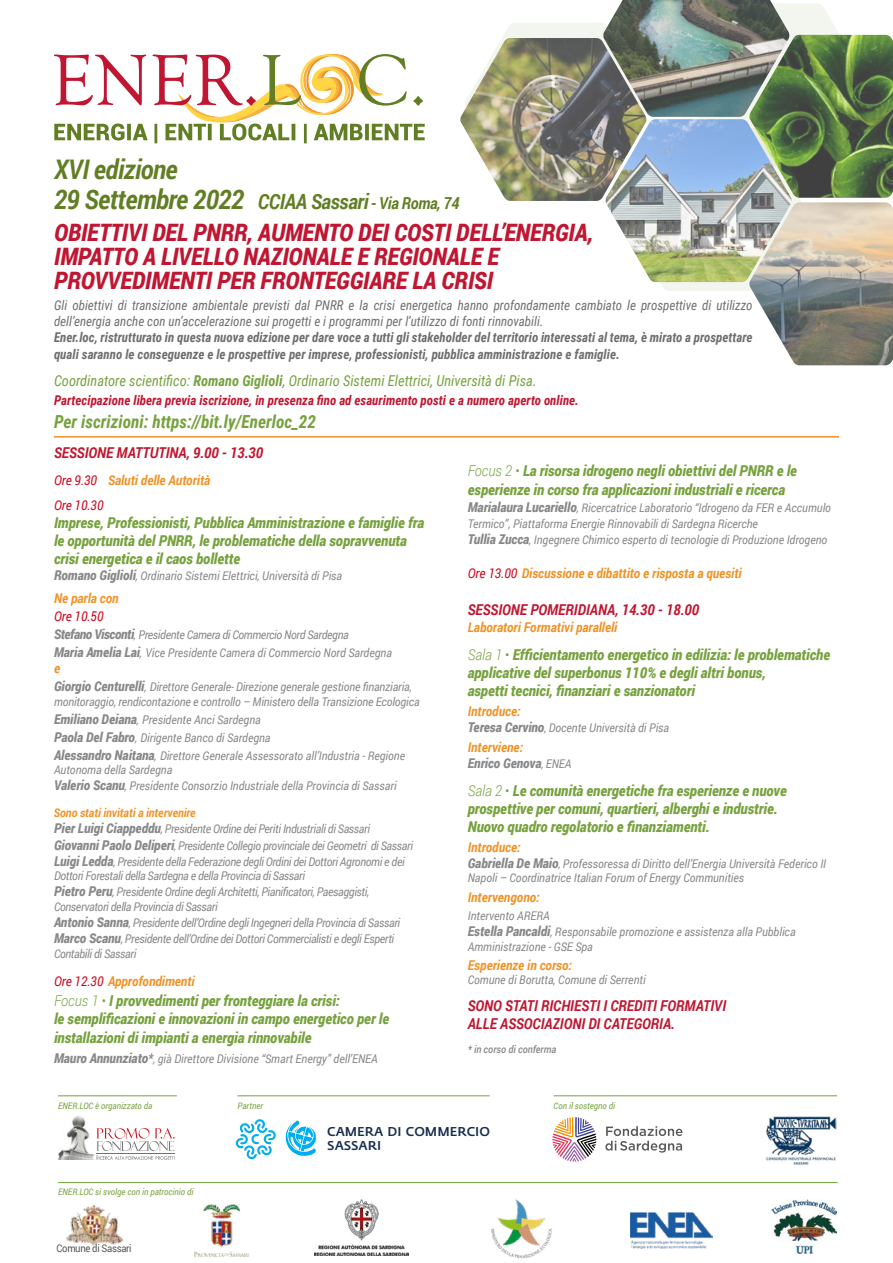
<style>
.page{position:relative;width:893px;height:1263px;background:#fff}
.page>*{position:absolute;margin:0;border:0;box-sizing:border-box;transform-origin:0 0}
.t1{font:italic 700 27px/30px "Roboto";letter-spacing:-.02em;color:#627e24;scale:.9 1}
.t2{font:italic 900 24px/24px "Roboto";color:#c01631;scale:.9 1}
.t3{font:italic 700 18px "Roboto Condensed";color:#77a23f;scale:.96 1}
.t4{font:italic 900 15px/18px "Roboto";color:#77a23f;scale:.9 1}
.t5{font:italic 700 15px/18px "Roboto";color:#c01631;scale:.9 1}
.t6{font:italic 15px "Roboto Condensed";color:#77a23f;scale:.96 1}
.t7{font:italic 700 13.5px/16.2px "Roboto Condensed";color:#6d6e70;scale:.96 1}
.t8{font:italic 13.5px/16.2px "Roboto Condensed";color:#6d6e70;scale:.96 1}
.t9{font:italic 700 13.5px/25.2px "Roboto";color:#f19123;scale:.9 1}
.t10{font:italic 700 13.5px "Roboto Condensed";color:#c01631;scale:.96 1}
.t11{font:italic 900 13.5px/16.2px "Roboto";color:#87888a;scale:.9 1}
.t12{font:italic 13.5px "Roboto";color:#cd071e;scale:.9 1}
.t13{font:500 12.75px/14.1px "Fedra Sans";color:#172e4f}
.t14{font:italic 12px/16.2px "Roboto";letter-spacing:-.01em;color:#87888a;scale:.9 1}
.t15{font:italic 12px/16.2px "Roboto";letter-spacing:-.03em;color:#87888a;scale:.9 1}
.t16{font:italic 500 10.5px "Roboto";color:#87888a;scale:.9 1}
.t17{font:10.5px "Roboto";letter-spacing:-.03em;color:#555553;scale:.9 1}
.t18{font:italic 9px "Roboto";color:#77a23f;scale:.9 1}
.s1{font-size:21px}
.s2{font-size:16.5px}
.s3{font-weight:700}
.s4{font-weight:300}
.s5{font-family:"Montserrat";font-weight:700;font-style:normal}
.s6{font-weight:900;font-size:13.5px}
.s7{font-weight:400;color:#cd071e}
.s8{font-weight:700;color:#f19123}
.s9{font-weight:400;font-size:12px}
.s10{font-weight:900}
</style>
<div class="page">
<svg style="left:502px;top:4px;width:366px;height:287px"></svg>
<img style="left:603px;top:0;width:187px;height:117px">
<img style="left:605px;top:119px;width:187px;height:163px">
<img style="left:460px;top:38px;width:187px;height:163px">
<img style="left:749px;top:35px;width:144px;height:163px">
<img style="left:749px;top:202px;width:144px;height:163px">
<svg style="left:54px;top:54px;width:371px;height:89px"></svg>
<hr style="left:54px;top:436px;width:785px;height:2px;background:#f19123">
<hr style="left:58px;top:1095px;width:119px;height:1px;background:#77a23f">
<hr style="left:58px;top:1182px;width:780px;height:1px;background:#77a23f">
<hr style="left:237px;top:1095px;width:253px;height:1px;background:#77a23f">
<hr style="left:554px;top:1095px;width:283px;height:1px;background:#77a23f">
<img style="left:58px;top:1116px;width:37px;height:43px">
<svg style="left:97px;top:1128px;width:78px;height:32px"></svg>
<svg style="left:286px;top:1120px;width:30px;height:36px"></svg>
<svg style="left:235px;top:1119px;width:41px;height:40px"></svg>
<svg style="left:605px;top:1126px;width:77px;height:26px"></svg>
<svg style="left:552px;top:1117px;width:44px;height:45px"></svg>
<img style="left:766px;top:1116px;width:71px;height:49px">
<img style="left:66px;top:1204px;width:58px;height:41px">
<img style="left:195px;top:1205px;width:53px;height:51px">
<img style="left:314px;top:1200px;width:94px;height:55px">
<img style="left:630px;top:1213px;width:82px;height:36px">
<img style="left:771px;top:1200px;width:66px;height:54px">
<img style="left:491px;top:1199px;width:61px;height:60px">
<h1 class="t1" style="left:54px;top:154px;width:452px">XVI edizione<br>29 Settembre 2022 <span class="s1">CCIAA Sassari</span> <span class="s2">- Via Roma, 74</span></h1>
<h2 class="t2" style="left:54px;top:219px;width:600px">OBIETTIVI DEL PNRR, AUMENTO DEI COSTI DELL’ENERGIA,<br>IMPATTO A LIVELLO NAZIONALE E REGIONALE E<br>PROVVEDIMENTI PER FRONTEGGIARE LA CRISI</h2>
<p class="t8" style="left:54px;top:296px;width:729px">Gli obiettivi di transizione ambientale previsti dal PNRR e la crisi energetica hanno profondamente cambiato le prospettive di utilizzo dell’energia anche con un’accelerazione sui progetti e i programmi per l’utilizzo di fonti rinnovabili.</p>
<p class="t7" style="left:54px;top:329px;width:729px">Ener.loc, ristrutturato in questa nuova edizione per dare voce a tutti gli stakeholder del territorio interessati al tema, è mirato a prospettare quali saranno le conseguenze e le prospettive per imprese, professionisti, pubblica amministrazione e famiglie.</p>
<p class="t6" style="left:54px;top:370px;width:504px">Coordinatore scientifico: <span class="s3">Romano Giglioli</span>, Ordinario Sistemi Elettrici, Università di Pisa.</p>
<p class="t10" style="left:54px;top:391px;width:548px">Partecipazione libera previa iscrizione, in presenza fino ad esaurimento posti e a numero aperto online.</p>
<h3 class="t3" style="left:54px;top:409px;width:274px">Per iscrizioni: https://bit.ly/Enerloc_22</h3>
<p class="t4" style="left:468px;top:460px;width:367px;line-height:19.5px"><span class="s4">Focus 2</span> <span class="s5">∙</span> La risorsa idrogeno negli obiettivi del PNRR e le esperienze in corso fra applicazioni industriali e ricerca</p>
<p class="t14" style="left:468px;top:499px;width:405px"><span class="s6">Marialaura Lucariello</span>, Ricercatrice Laboratorio “Idrogeno da FER e Accumulo<br>Termico”, Piattaforma Energie Rinnovabili di Sardegna Ricerche<br><span class="s6">Tullia Zucca</span>, Ingegnere Chimico esperto di tecnologie di Produzione Idrogeno</p>
<p class="t9" style="left:468px;top:560px;width:306px"><span class="s7">Ore 13.00</span> Discussione e dibattito e risposta a quesiti</p>
<p class="t5" style="left:468px;top:600px;width:259px">SESSIONE POMERIDIANA, 14.30 - 18.00</p>
<p class="t9" style="left:468px;top:614px;width:168px">Laboratori Formativi paralleli</p>
<p class="t4" style="left:468px;top:645px;width:404px"><span class="s4">Sala 1</span> <span class="s5">∙</span> Efficientamento energetico in edilizia: le problematiche applicative del superbonus 110% e degli altri bonus,<br>aspetti tecnici, finanziari e sanzionatori</p>
<p class="t9" style="left:468px;top:698px;width:60px">Introduce:</p>
<p class="t14" style="left:468px;top:719px;width:225px"><span class="s6">Teresa Cervino</span>, Docente Università di Pisa</p>
<p class="t11" style="left:468px;top:738px;width:117px"><span class="s8">Interviene:<br></span>Enrico Genova<span class="s9">, ENEA</span></p>
<p class="t4" style="left:468px;top:781px;width:356px"><span class="s4">Sala 2</span> <span class="s5">∙</span> Le comunità energetiche fra esperienze e nuove prospettive per comuni, quartieri, alberghi e industrie.<br>Nuovo quadro regolatorio e finanziamenti.</p>
<p class="t9" style="left:468px;top:834px;width:60px">Introduce:</p>
<p class="t14" style="left:468px;top:856px;width:400px;line-height:14.4px"><span class="s6">Gabriella De Maio</span>, Professoressa di Diritto dell’Energia Università Federico II<br>Napoli – Coordinatrice Italian Forum of Energy Communities</p>
<p class="t9" style="left:468px;top:884px;width:81px">Intervengono:</p>
<p class="t14" style="left:468px;top:907px;width:366px">Intervento ARERA<br><span class="s6">Estella Pancaldi</span>, Responsabile promozione e assistenza alla Pubblica</p>
<p class="t14" style="left:468px;top:938px;width:141px">Amministrazione - GSE Spa</p>
<p class="t9" style="left:468px;top:952px;width:117px">Esperienze in corso:</p>
<p class="t14" style="left:468px;top:972px;width:199px">Comune di Borutta, Comune di Serrenti</p>
<p class="t5" style="left:468px;top:996px;width:289px">SONO STATI RICHIESTI I CREDITI FORMATIVI<br>ALLE ASSOCIAZIONI DI CATEGORIA.</p>
<p class="t16" style="left:468px;top:1042px;width:100px"><span class="s10">*</span> in corso di conferma</p>
<p class="t5" style="left:54px;top:443px;width:234px">SESSIONE MATTUTINA, 9.00 - 13.30</p>
<p class="t9" style="left:54px;top:467px;width:175px"><span class="s7">Ore 9.30</span> Saluti delle Autorità<br><span class="s7">Ore 10.30</span></p>
<p class="t4" style="left:54px;top:513px;width:413px">Imprese, Professionisti, Pubblica Amministrazione e famiglie fra le opportunità del PNRR, le problematiche della sopravvenuta crisi energetica e il caos bollette</p>
<p class="t14" style="left:54px;top:568px;width:322px"><span class="s6">Romano Giglioli</span>, Ordinario Sistemi Elettrici, Università di Pisa</p>
<p class="t9" style="left:54px;top:585px;width:73px">Ne parla con</p>
<p class="t12" style="left:54px;top:607px;width:56px">Ore 10.50</p>
<p class="t14" style="left:54px;top:625px;width:377px;line-height:18px"><span class="s6">Stefano Visconti</span>, Presidente Camera di Commercio Nord Sardegna<br><span class="s6">Maria Amelia Lai</span>, Vice Presidente Camera di Commercio Nord Sardegna</p>
<p class="t9" style="left:54px;top:655px;width:8px">e</p>
<p class="t14" style="left:54px;top:679px;width:408px;line-height:14.4px"><span class="s6">Giorgio Centurelli</span>, Direttore Generale- Direzione generale gestione finanziaria, monitoraggio, rendicontazione e controllo – Ministero della Transizione Ecologica</p>
<p class="t14" style="left:54px;top:710px;width:392px;line-height:18px"><span class="s6">Emiliano Deiana</span>, Presidente Anci Sardegna<br><span class="s6">Paola Del Fabro</span>, Dirigente Banco di Sardegna<br><span class="s6">Alessandro Naitana</span>, Direttore Generale Assessorato all’Industria - Regione</p>
<p class="t14" style="left:54px;top:761px;width:382px">Autonoma della Sardegna<br><span class="s6">Valerio Scanu</span>, Presidente Consorzio Industriale della Provincia di Sassari</p>
<p class="t15" style="left:54px;top:804px;width:400px"><span class="s8">Sono stati invitati a intervenire<br></span><span class="s6">Pier Luigi Ciappeddu</span>, Presidente Ordine dei Periti Industriali di Sassari <span class="s6">Giovanni Paolo Deliperi</span>, Presidente Collegio provinciale dei Geometri di Sassari <span class="s6">Luigi Ledda</span>, Presidente della Federazione degli Ordini dei Dottori Agronomi e dei</p>
<p class="t15" style="left:54px;top:867px;width:352px">Dottori Forestali della Sardegna e della Provincia di Sassari<br><span class="s6">Pietro Peru</span>, Presidente Ordine degli Architetti, Pianificatori, Paesaggisti,</p>
<p class="t15" style="left:54px;top:898px;width:386px">Conservatori della Provincia di Sassari<br><span class="s6">Antonio Sanna</span>, Presidente dell’Ordine degli Ingegneri della Provincia di Sassari<br><span class="s6">Marco Scanu</span>, Presidente dell’Ordine dei Dottori Commercialisti e degli Esperti</p>
<p class="t15" style="left:54px;top:945px;width:93px">Contabili di Sassari</p>
<p class="t9" style="left:54px;top:968px;width:158px"><span class="s7">Ore 12.30</span> Approfondimenti</p>
<p class="t4" style="left:54px;top:990px;width:374px"><span class="s4">Focus 1</span> <span class="s5">∙</span> I provvedimenti per fronteggiare la crisi:<br>le semplificazioni e innovazioni in campo energetico per le</p>
<p class="t4" style="left:54px;top:1028px;width:288px">installazioni di impianti a energia rinnovabile</p>
<p class="t14" style="left:54px;top:1050px;width:361px"><span class="s6">Mauro Annunziato*</span>, già Direttore Divisione “Smart Energy” dell’ENEA</p>
<p class="t18" style="left:58px;top:1099px;width:106px">ENER.LOC è organizzato da</p>
<p class="t18" style="left:58px;top:1186px;width:152px">ENER.LOC si svolge con in patrocinio di</p>
<p class="t17" style="left:57px;top:1241px;width:85px">Comune di Sassari</p>
<p class="t18" style="left:237px;top:1099px;width:30px">Partner</p>
<p class="t18" style="left:554px;top:1099px;width:70px">Con il sostegno di</p>
<p class="t13" style="left:327px;top:1125px;width:164px">CAMERA DI COMMERCIO<br>SASSARI</p>
</div>
